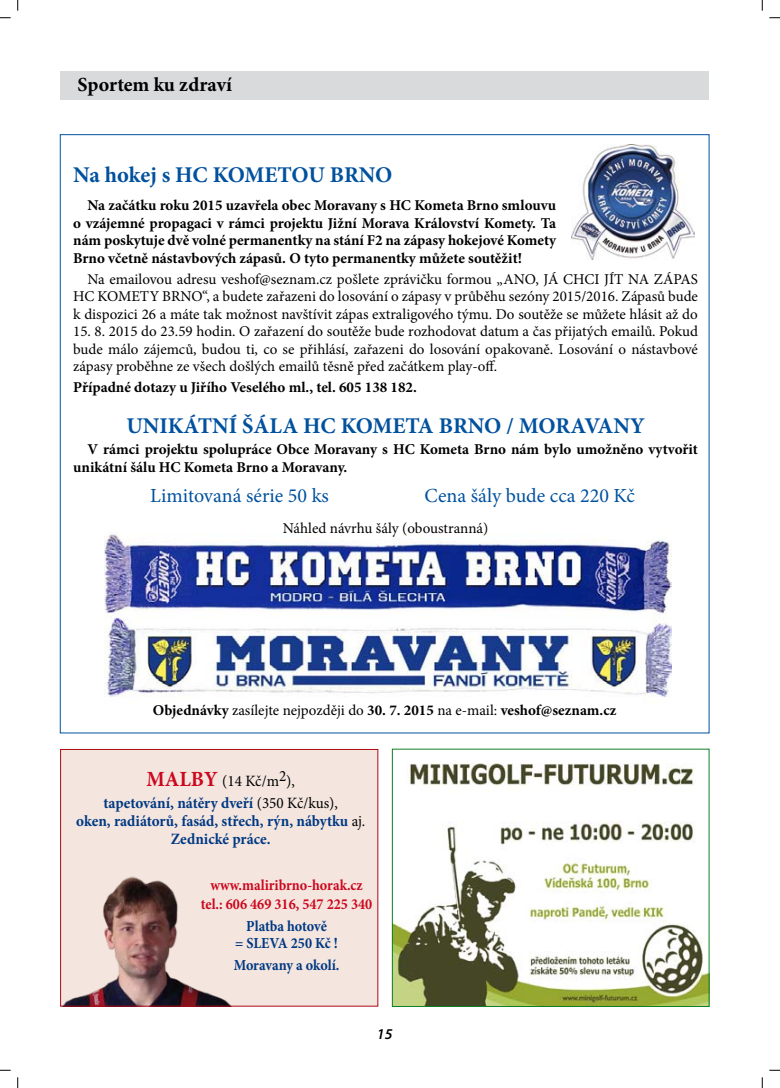
<style>
.page{position:relative;width:780px;height:1088px;background:#fff}
.page>*{position:absolute;margin:0;border:0;box-sizing:border-box;transform-origin:0 0}
.t1{font:700 22.5px "Minion Pro";letter-spacing:-.005em;color:#00519e}
.t2{font:20px "Minion Pro";color:#00519e}
.t3{font:700 20px "Minion Pro";color:#000}
.t4{font:700 15.75px/18px "Minion Pro";color:#003882;text-align:center;scale:.96 1}
.t5{font:15.75px/21.9px "Minion Pro";color:#000;text-align:center;scale:.96 1}
.t6{font:700 15.38px/18.8px "Minion Pro";color:#cc071e;text-align:center;scale:.92 1}
.t7{font:700 15.38px/16.2px "Minion Pro";letter-spacing:-.005em;color:#003882;text-align:center;scale:.92 1}
.t8{font:15px/17.5px "Minion Pro";color:#000;text-align:justify}
.t9{font:700 15px/17.5px "Minion Pro";color:#000;text-align:justify}
.t10{font:italic 600 15px "Myriad Pro";color:#000}
.s1{font-weight:400}
.s2{font-weight:700;font-size:21.62px;color:#cc071e}
.s3{font-weight:700;color:#003882}
.s4{font-weight:400;color:#000}
</style>
<div class="page">
<img style="left:105px;top:532px;width:567px;height:172px">
<div style="left:60px;top:71px;width:649px;height:28px;background:#d9dadb"></div>
<img style="left:571px;top:145px;width:123px;height:115px">
<div style="left:61px;top:749px;width:317px;height:257px;background:#f4e6df"></div>
<img style="left:64px;top:876px;width:166px;height:128px">
<div style="left:60px;top:749px;width:318px;height:257px;border:1px solid #ae0917"></div>
<img style="left:394px;top:763px;width:313px;height:242px">
<div style="left:392px;top:749px;width:317px;height:258px;border:1px solid #0e7f26"></div>
<h2 class="t3" style="left:78px;top:71px;width:156px">Sportem ku zdraví</h2>
<h1 class="t1" style="left:73px;top:159px;width:321px">Na hokej s HC KOMETOU BRNO</h1>
<p class="t9" style="left:73px;top:196px;width:484px;text-indent:14px">Na začátku roku 2015 uzavřela obec Moravany s HC Kometa Brno smlouvu o vzájemné propagaci v rámci projektu Jižní Morava Království Komety. Ta nám poskytuje dvě volné permanentky na stání F2 na zápasy hokejové Komety Brno včetně nástavbových zápasů. O tyto permanentky můžete soutěžit!</p>
<p class="t8" style="left:73px;top:270px;width:626px;text-indent:14px">Na emailovou adresu veshof@seznam.cz pošlete zprávičku formou „ANO, JÁ CHCI JÍT NA ZÁPAS HC KOMETY BRNO“, a budete zařazeni do losování o zápasy v průběhu sezóny 2015/2016. Zápasů bude k dispozici 26 a máte tak možnost navštívit zápas extraligového týmu. Do soutěže se můžete hlásit až do</p>
<p class="t8" style="left:73px;top:323px;width:626px">15. 8. 2015 do 23.59 hodin. O zařazení do soutěže bude rozhodovat datum a čas přijatých emailů. Pokud bude málo zájemců, budou ti, co se přihlásí, zařazeni do losování opakovaně. Losování o nástavbové zápasy proběhne ze všech došlých emailů těsně před začátkem play-off.</p>
<p class="t9" style="left:73px;top:378px;width:345px">Případné dotazy u Jiřího Veselého ml., tel. 605 138 182.</p>
<h1 class="t1" style="left:126px;top:410px;width:520px">UNIKÁTNÍ ŠÁLA HC KOMETA BRNO / MORAVANY</h1>
<p class="t9" style="left:73px;top:441px;width:626px;text-indent:14px">V rámci projektu spolupráce Obce Moravany s HC Kometa Brno nám bylo umožněno vytvořit unikátní šálu HC Kometa Brno a Moravany.</p>
<h2 class="t2" style="left:150px;top:482px;width:180px">Limitovaná série 50 ks</h2>
<h2 class="t2" style="left:424px;top:482px;width:212px">Cena šály bude cca 220 Kč</h2>
<p class="t8" style="left:283px;top:519px;width:207px">Náhled návrhu šály (oboustranná)</p>
<p class="t9" style="left:153px;top:701px;width:465px">Objednávky <span class="s1">zasílejte nejpozději do</span> 30. 7. 2015 <span class="s1">na e-mail:</span> veshof@seznam.cz</p>
<p class="t5" style="left:103px;top:770px;width:246px"><span class="s2">MALBY</span> (14 Kč/m2),<br><span class="s3">tapetování, nátěry dveří</span> (350 Kč/kus),</p>
<p class="t4" style="left:76px;top:811px;width:302px">oken, radiátorů, fasád, střech, rýn, nábytku <span class="s4">aj.<br></span>Zednické práce.</p>
<p class="t6" style="left:201px;top:875px;width:188px">www.maliribrno-horak.cz tel.: 606 469 316, 547 225 340</p>
<p class="t7" style="left:235px;top:918px;width:113px">Platba hotově<br>= SLEVA 250 Kč !</p>
<p class="t7" style="left:234px;top:957px;width:116px">Moravany a okolí.</p>
<p class="t10" style="left:377px;top:1024px;width:17px">15</p>
</div>
